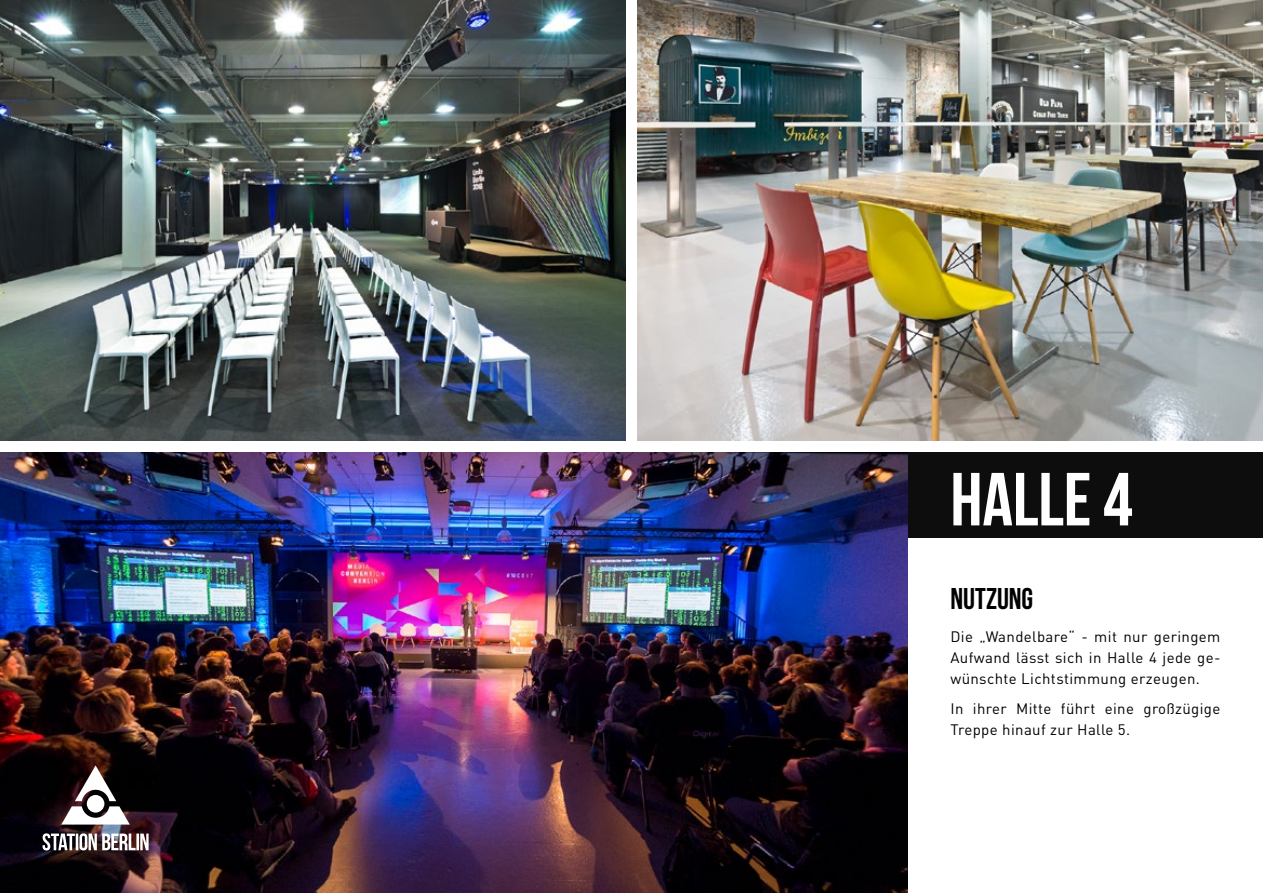
<style>
.page{position:relative;width:1263px;height:893px;background:#fff}
.page>*{position:absolute;margin:0;border:0;box-sizing:border-box;transform-origin:0 0}
.t1{font:75px "Bebas Neue";color:#fff}
.t2{font:30px "Bebas Neue";letter-spacing:-.005em;color:#000}
.t3{font:15px/21px "DIN Pro";letter-spacing:.025em;color:#000;text-align:justify}
</style>
<div class="page">
<img style="left:638px;top:0;width:625px;height:440px">
<img style="left:0;top:0;width:625px;height:440px">
<img style="left:0;top:453px;width:908px;height:440px">
<div style="left:908px;top:453px;width:355px;height:85px;background:#0d0d0d"></div>
<svg style="left:43px;top:765px;width:106px;height:85px"></svg>
<h1 class="t1" style="left:950px;top:458px;width:184px">HALLE 4</h1>
<h2 class="t2" style="left:950px;top:582px;width:84px">NUTZUNG</h2>
<p class="t3" style="left:950px;top:626px;width:272px">Die „Wandelbare“ - mit nur geringem Aufwand lässt sich in Halle 4 jede ge&shy;wünschte Lichtstimmung erzeugen.</p>
<p class="t3" style="left:950px;top:697px;width:271px">In ihrer Mitte führt eine großzügige<br>Treppe hinauf zur Halle 5.</p>
</div>
